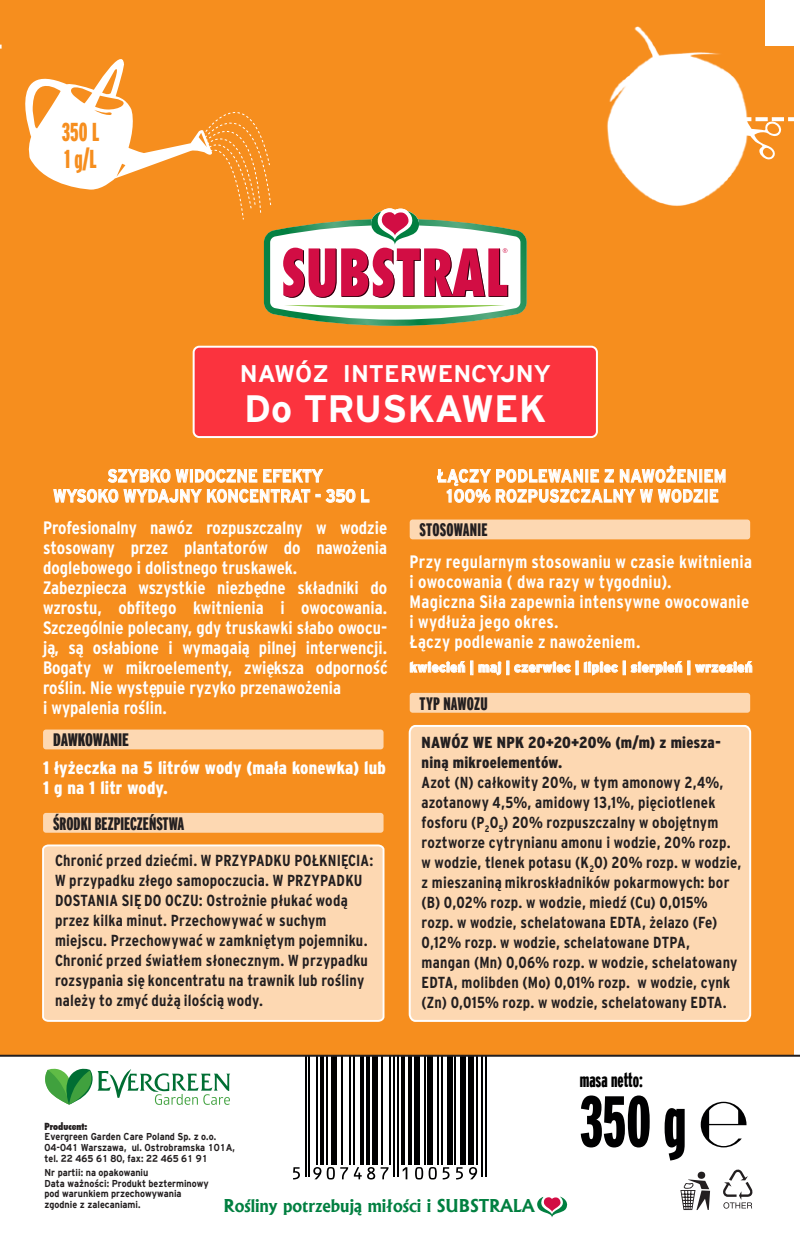
<style>
.page{position:relative;width:800px;height:1234px;background:#fff}
.page>*{position:absolute;margin:0;border:0;box-sizing:border-box;transform-origin:0 0}
.t1{font:900 extra-condensed 72px "Interstate";color:#000001;scale:.9 1}
.t2{font:700 38px "Interstate";color:#fff}
.t3{font:900 extra-condensed 25.8px/27.4px "Interstate";color:#f68e1e;scale:.9 1}
.t4{font:700 24px "Interstate";color:#fff}
.t5{font:900 extra-condensed 20px "Interstate";color:#000001;scale:.9 1}
.t6{font:700 condensed 18px/20px "Interstate";color:#fff}
.t7{font:700 18px/20px "Interstate";color:#fff;text-align:center;scale:.85 1}
.t8{font:900 condensed 18px/20px "Interstate";letter-spacing:.01em;color:#fff}
.t9{font:900 extra-condensed 18px "Interstate";color:#231f20}
.t10{font:900 extra-condensed 18px "Interstate";color:#231f20;scale:1.1 1}
.t11{font:700 17px "Albertus";color:#017f40}
.t12{font:700 condensed 16px/20px "Interstate";letter-spacing:.015em;color:#231f20}
.t13{font:900 condensed 16px/20px "Interstate";letter-spacing:.015em;color:#231f20}
.t14{font:900 14px "Interstate";letter-spacing:.01em;color:#fff;scale:.95 1}
.t15{font:700 10px/10.6px "Interstate";color:#231f20;scale:.9 1}
.t16{font:10px "Futura X Blk Cn AT";color:#231f20}
.s1{font-family:"Myriad Pro";font-weight:700;font-stretch:normal;font-size:68px}
</style>
<div class="page">
<div style="left:0;top:0;width:668px;height:1055px;background:#f68e1e"></div>
<img style="left:396px;top:0;width:397px;height:1036px">
<div style="left:668px;top:1035px;width:125px;height:20px;background:#f68e1e"></div>
<svg style="left:714px;top:117px;width:73px;height:43px"></svg>
<svg style="left:787px;top:117px;width:7px;height:4px"></svg>
<div style="left:765px;top:0;width:28px;height:45px;background:#fff"></div>
<div style="left:407px;top:724px;width:344px;height:299px;background:#fdd8b2"></div>
<div style="left:41px;top:844px;width:344px;height:179px;background:#fdd8b2"></div>
<div style="left:43px;top:813px;width:340px;height:20px;background:#fdd8b2;border-radius:3px"></div>
<div style="left:43px;top:730px;width:340px;height:19px;background:#fdd8b2;border-radius:3px"></div>
<div style="left:409px;top:693px;width:340px;height:20px;background:#fdd8b2;border-radius:3px"></div>
<div style="left:409px;top:520px;width:340px;height:19px;background:#fdd8b2;border-radius:3px"></div>
<hr style="left:305px;top:1055px;width:1px;height:122px;background:#000001">
<hr style="left:308px;top:1055px;width:2px;height:122px;background:#000001">
<hr style="left:316px;top:1055px;width:1px;height:110px;background:#000001">
<hr style="left:320px;top:1055px;width:3px;height:110px;background:#000001">
<hr style="left:326px;top:1055px;width:1px;height:110px;background:#000001">
<div style="left:331px;top:1055px;width:6px;height:110px;background:#000001"></div>
<hr style="left:341px;top:1055px;width:2px;height:110px;background:#000001">
<hr style="left:349px;top:1055px;width:1px;height:110px;background:#000001">
<hr style="left:353px;top:1055px;width:1px;height:110px;background:#000001">
<hr style="left:360px;top:1055px;width:4px;height:110px;background:#000001">
<hr style="left:366px;top:1055px;width:3px;height:110px;background:#000001">
<div style="left:372px;top:1055px;width:5px;height:110px;background:#000001"></div>
<hr style="left:381px;top:1055px;width:2px;height:110px;background:#000001">
<hr style="left:389px;top:1055px;width:1px;height:110px;background:#000001">
<hr style="left:393px;top:1055px;width:1px;height:122px;background:#000001">
<hr style="left:397px;top:1055px;width:1px;height:122px;background:#000001">
<hr style="left:401px;top:1055px;width:3px;height:110px;background:#000001">
<hr style="left:408px;top:1055px;width:4px;height:110px;background:#000001">
<div style="left:414px;top:1055px;width:5px;height:110px;background:#000001"></div>
<hr style="left:424px;top:1055px;width:1px;height:110px;background:#000001">
<div style="left:427px;top:1055px;width:6px;height:110px;background:#000001"></div>
<hr style="left:437px;top:1055px;width:1px;height:110px;background:#000001">
<hr style="left:441px;top:1055px;width:1px;height:110px;background:#000001">
<div style="left:447px;top:1055px;width:5px;height:110px;background:#000001"></div>
<hr style="left:454px;top:1055px;width:2px;height:110px;background:#000001">
<div style="left:460px;top:1055px;width:5px;height:110px;background:#000001"></div>
<div style="left:468px;top:1055px;width:5px;height:110px;background:#000001"></div>
<hr style="left:475px;top:1055px;width:2px;height:110px;background:#000001">
<hr style="left:481px;top:1055px;width:2px;height:122px;background:#000001">
<hr style="left:485px;top:1055px;width:2px;height:122px;background:#000001">
<svg style="left:293px;top:1167px;width:7px;height:12px"></svg>
<svg style="left:313px;top:1167px;width:35px;height:12px"></svg>
<svg style="left:354px;top:1167px;width:7px;height:12px"></svg>
<svg style="left:367px;top:1167px;width:21px;height:12px"></svg>
<svg style="left:402px;top:1167px;width:5px;height:12px"></svg>
<svg style="left:415px;top:1167px;width:21px;height:12px"></svg>
<svg style="left:442px;top:1167px;width:7px;height:12px"></svg>
<svg style="left:456px;top:1167px;width:7px;height:12px"></svg>
<svg style="left:469px;top:1167px;width:8px;height:12px"></svg>
<div style="left:193px;top:347px;width:403px;height:90px;background:#fb333e;border-radius:6px"></div>
<div style="left:192px;top:346px;width:405px;height:92px;border:2px solid #fff;border-radius:6px"></div>
<svg style="left:680px;top:1171px;width:29px;height:39px"></svg>
<svg style="left:723px;top:1169px;width:30px;height:39px"></svg>
<hr style="left:0;top:1055px;width:799px;height:2px;background:#231f20">
<svg style="left:0;top:44px;width:526px;height:282px;background:#ee9945"></svg>
<svg style="left:45px;top:1068px;width:185px;height:37px"></svg>
<svg style="left:108px;top:469px;width:149px;height:14px;background:#f9ba76"></svg>
<svg style="left:263px;top:469px;width:60px;height:14px"></svg>
<svg style="left:53px;top:489px;width:302px;height:14px;background:#f8b66f"></svg>
<svg style="left:361px;top:489px;width:8px;height:14px"></svg>
<svg style="left:437px;top:465px;width:288px;height:38px;background:#f8ab59"></svg>
<svg style="left:409px;top:661px;width:56px;height:12px"></svg>
<div style="left:470px;top:661px;width:3px;height:14px;border:1px solid #fff"></div>
<svg style="left:478px;top:661px;width:23px;height:14px"></svg>
<div style="left:506px;top:661px;width:3px;height:14px;border:1px solid #fff"></div>
<svg style="left:514px;top:662px;width:57px;height:11px"></svg>
<svg style="left:583px;top:661px;width:35px;height:15px"></svg>
<svg style="left:630px;top:661px;width:52px;height:15px"></svg>
<div style="left:687px;top:661px;width:3px;height:14px;border:1px solid #fff"></div>
<svg style="left:694px;top:661px;width:58px;height:12px"></svg>
<svg style="left:537px;top:1196px;width:31px;height:21px"></svg>
<h3 class="t3" style="left:62px;top:117px;width:43px">350 L<br>1 g/L</h3>
<h3 class="t4" style="left:240px;top:360px;width:312px">NAWÓZ INTERWENCYJNY</h3>
<h2 class="t2" style="left:244px;top:387px;width:303px">Do TRUSKAWEK</h2>
<p class="t7" style="left:53px;top:466px;width:374px">SZYBKO WIDOCZNE EFEKTY<br>WYSOKO WYDAJNY KONCENTRAT - 350 L</p>
<p class="t6" style="left:43px;top:518px;width:345px">Profesionalny nawóz rozpuszczalny w wodzie stosowany przez plantatorów do nawożenia doglebowego i dolistnego truskawek.<br>Zabezpiecza wszystkie niezbędne składniki do wzrostu, obfitego kwitnienia i owocowania.<br>Szczególnie polecany, gdy truskawki słabo owocu&shy;ją, są osłabione i wymagaią pilnej interwencji.<br>Bogaty w mikroelementy, zwiększa odporność roślin. Nie występuie ryzyko przenawożenia<br>i wypalenia roślin.</p>
<p class="t10" style="left:53px;top:729px;width:71px">DAWKOWANIE</p>
<p class="t8" style="left:43px;top:757px;width:344px">1 łyżeczka na 5 litrów wody (mała konewka) lub<br>1 g na 1 litr wody.</p>
<p class="t9" style="left:53px;top:813px;width:133px">ŚRODKI BEZPIECZEŃSTWA</p>
<p class="t12" style="left:55px;top:850px;width:320px">Chronić przed dziećmi. W PRZYPADKU POŁKNIĘCIA:<br>W przypadku złego samopoczucia. W PRZYPADKU DOSTANIA SIĘ DO OCZU: Ostrożnie płukać wodą przez kilka minut. Przechowywać w suchym miejscu. Przechowywać w zamkniętym pojemniku.<br>Chronić przed światłem słonecznym. W przypadku rozsypania się koncentratu na trawnik lub rośliny należy to zmyć dużą ilością wody.</p>
<p class="t7" style="left:436px;top:466px;width:342px">ŁĄCZY PODLEWANIE Z NAWOŻENIEM<br>100% ROZPUSZCZALNY W WODZIE</p>
<p class="t9" style="left:419px;top:519px;width:69px">STOSOWANIE</p>
<p class="t6" style="left:409px;top:552px;width:344px">Przy regularnym stosowaniu w czasie kwitnienia i owocowania ( dwa razy w tygodniu).<br>Magiczna Siła zapewnia intensywne owocowanie i wydłuża jego okres.<br>Łączy podlewanie z nawożeniem.</p>
<p class="t14" style="left:409px;top:659px;width:362px">kwiecień | maj | czerwiec | lipiec | sierpień | wrzesień</p>
<p class="t9" style="left:419px;top:693px;width:69px">TYP NAWOZU</p>
<p class="t13" style="left:421px;top:732px;width:301px">NAWÓZ WE NPK 20+20+20% (m/m) z miesza&shy;niną mikroelementów.</p>
<p class="t12" style="left:421px;top:772px;width:321px">Azot (N) całkowity 20%, w tym amonowy 2,4%, azotanowy 4,5%, amidowy 13,1%, pięciotlenek fosforu (P<sub>2</sub>O<sub>5</sub>) 20% rozpuszczalny w obojętnym roztworze cytrynianu amonu i wodzie, 20% rozp. w wodzie, tlenek potasu (K<sub>2</sub>O) 20% rozp. w wodzie, z mieszaniną mikroskładników pokarmowych: bor (B) 0,02% rozp. w wodzie, miedź (Cu) 0,015% rozp. w wodzie, schelatowana EDTA, żelazo (Fe)<br>0,12% rozp. w wodzie, schelatowane DTPA, mangan (Mn) 0,06% rozp. w wodzie, schelatowany EDTA, molibden (Mo) 0,01% rozp. w wodzie, cynk (Zn) 0,015% rozp. w wodzie, schelatowany EDTA.</p>
<p class="t16" style="left:44px;top:1120px;width:44px">Producent:</p>
<p class="t15" style="left:44px;top:1131px;width:213px">Evergreen Garden Care Poland Sp. z o.o.<br>04-041 Warszawa, ul. Ostrobramska 101A, tel. 22 465 61 80, fax: 22 465 61 91</p>
<p class="t15" style="left:44px;top:1167px;width:184px">Nr partii: na opakowaniu<br>Data ważności: Produkt bezterminowy pod warunkiem przechowywania zgodnie z zalecaniami.</p>
<p class="t11" style="left:223px;top:1195px;width:313px">Rośliny potrzebują miłości i SUBSTRALA</p>
<p class="t5" style="left:579px;top:1068px;width:71px">masa netto:</p>
<h1 class="t1" style="left:579px;top:1079px;width:189px">350 g <span class="s1">℮</span></h1>
</div>
